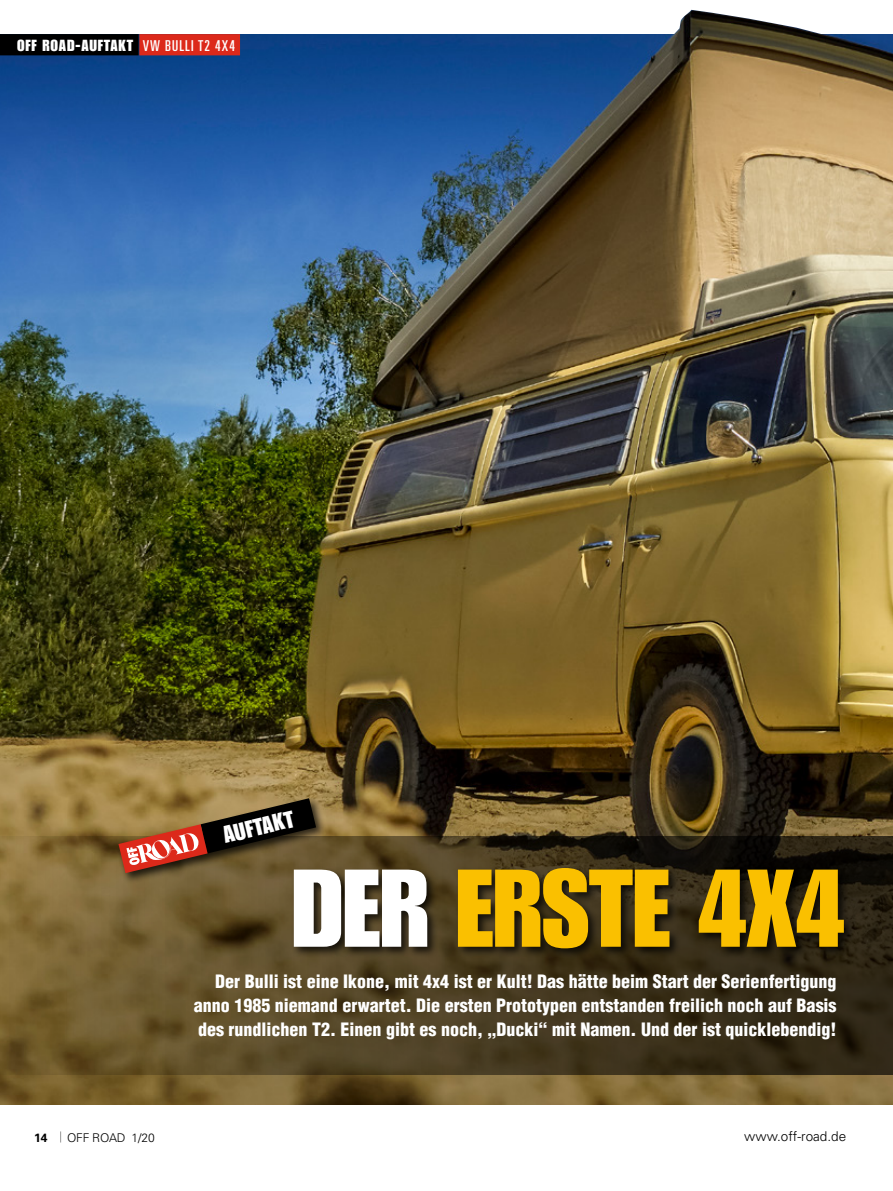
<style>
.page{position:relative;width:893px;height:1191px;background:#fff}
.page>*{position:absolute;margin:0;border:0;box-sizing:border-box;transform-origin:0 0}
.t1{font:108px "Impact";letter-spacing:-.01em;color:#fac000}
.t2{font:23.55px "Impact";color:#fff}
.t3{font:900 condensed 18px/24px "Helvetica";color:#fff;text-align:justify}
.t4{font:15.75px "Impact";letter-spacing:.055em;color:#fff}
.t5{font:300 13.5px "Univers";color:#000}
.t6{font:300 12px "Univers";letter-spacing:-.02em;color:#000}
.t7{font:700 12px "Univers";color:#000}
.s1{font-family:"Univers";font-stretch:ultra-condensed;font-size:15px}
.s2{color:#fff}
</style>
<div class="page">
<img style="left:0;top:34px;width:893px;height:1070px">
<svg style="left:0;top:837px;width:893px;height:238px;background:#514223"></svg>
<div style="left:291px;top:865px;width:564px;height:95px;background:#000;opacity:.75"></div>
<div style="left:117px;top:796px;width:210px;height:88px;background:#000;opacity:.75"></div>
<svg style="left:118px;top:798px;width:198px;height:75px;background:#744f31"></svg>
<div style="left:0;top:34px;width:139px;height:21px;background:#000"></div>
<div style="left:139px;top:34px;width:101px;height:21px;background:#dc291a"></div>
<img style="left:663px;top:10px;width:204px;height:36px">
<p class="t4" style="left:17px;top:36px;width:219px">OFF ROAD-AUFTAKT <span class="s1">VW BULLI T2 4X4</span></p>
<h2 class="t2" style="left:220px;top:822px;width:74px;rotate:-14deg">AUFTAKT</h2>
<h1 class="t1" style="left:291px;top:845px;width:556px"><span class="s2">DER</span> ERSTE 4X4</h1>
<p class="t3" style="left:194px;top:969px;width:644px;text-indent:21px">Der Bulli ist eine Ikone, mit 4x4 ist er Kult! Das hätte beim Start der Serienfertigung anno 1985 niemand erwartet. Die ersten Prototypen entstanden freilich noch auf Basis des rundlichen T2. Einen gibt es noch, „Ducki“ mit Namen. Und der ist quicklebendig!</p>
<p class="t7" style="left:34px;top:1130px;width:15px">14</p>
<p class="t6" style="left:67px;top:1130px;width:89px">OFF ROAD 1/20</p>
<p class="t5" style="left:744px;top:1128px;width:104px">www.off-road.de</p>
</div>
